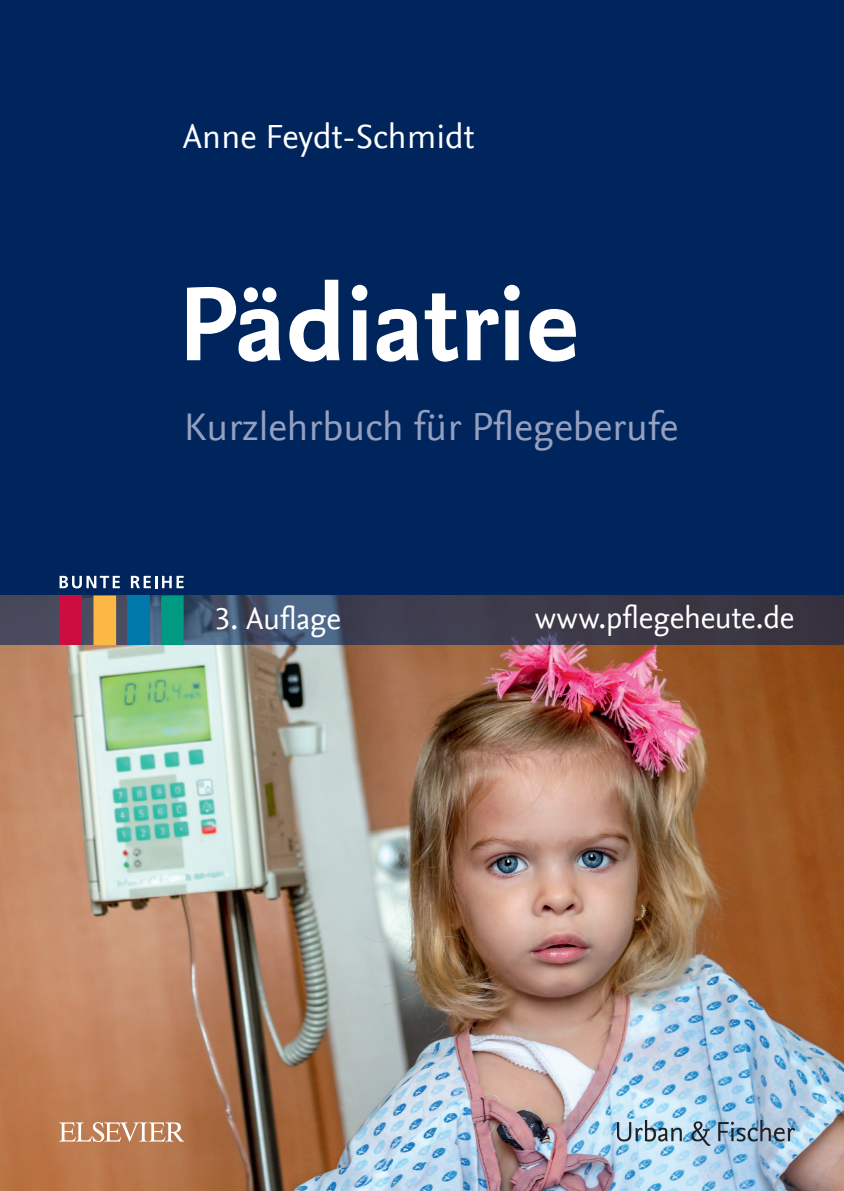
<style>
.page{position:relative;width:844px;height:1191px;background:#fff}
.page>*{position:absolute;margin:0;border:0;box-sizing:border-box;transform-origin:0 0}
.t1{font:700 110.25px "Nexus Sans Offc";color:#fff}
.t2{font:40.25px "Nexus Sans Offc";color:#94a0c0}
.t3{font:35px "Nexus Sans Offc";color:#fff}
.t4{font:31.5px "Nexus Sans Offc";letter-spacing:-.005em;color:#fff}
</style>
<div class="page">
<div style="left:0;top:0;width:843px;height:1191px;background:#00255d"></div>
<img style="left:0;top:645px;width:843px;height:546px">
<svg style="left:0;top:595px;width:843px;height:50px;background:#404255"></svg>
<img style="left:60px;top:1122px;width:124px;height:19px">
<img style="left:617px;top:1120px;width:177px;height:25px">
<svg style="left:60px;top:576px;width:60px;height:12px"></svg>
<svg style="left:131px;top:576px;width:53px;height:12px"></svg>
<div style="left:60px;top:595px;width:22px;height:50px;background:#cd0d40"></div>
<div style="left:161px;top:595px;width:23px;height:50px;background:#009982"></div>
<div style="left:127px;top:595px;width:23px;height:50px;background:#0078aa"></div>
<div style="left:93px;top:595px;width:23px;height:50px;background:#fcb845"></div>
<p class="t3" style="left:183px;top:117px;width:293px">Anne Feydt-Schmidt</p>
<p class="t1" style="left:178px;top:262px;width:403px">Pädiatrie</p>
<p class="t2" style="left:184px;top:404px;width:496px">Kurzlehrbuch für Pflegeberufe</p>
<p class="t4" style="left:215px;top:600px;width:127px">3. Auflage</p>
<p class="t4" style="left:535px;top:599px;width:260px">www.pflegeheute.de</p>
</div>
